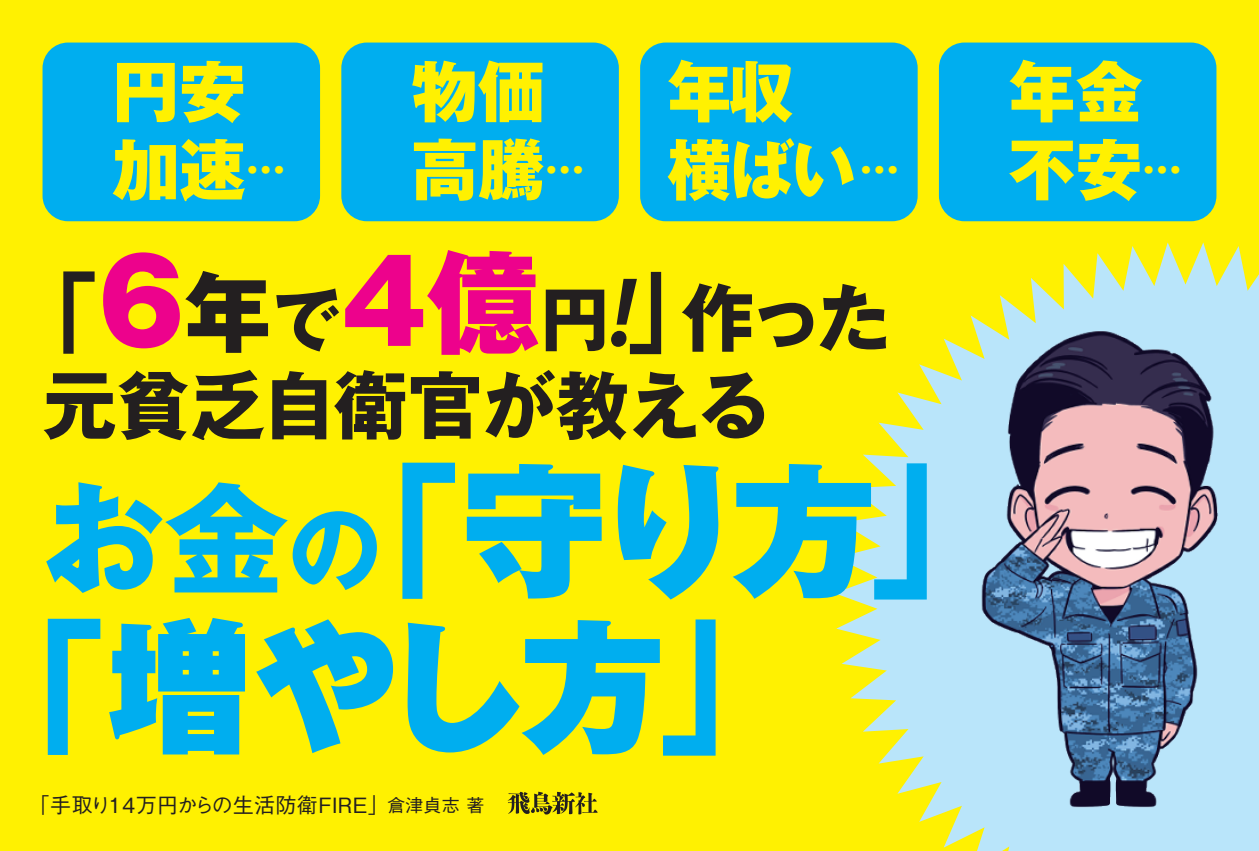
<style>
.page{position:relative;width:1259px;height:851px;background:#fff}
.page>*{position:absolute;margin:0;border:0;box-sizing:border-box;transform-origin:0 0}
.t1{font:900 144px/156px "Gothic MB101 Pr 6 N";letter-spacing:-.065em;color:#00aeef}
.t2{font:800 113.1px "Gothic MB101 Pr 6 N";color:#ed028c}
.t3{font:700 73.8px "Gothic MB101 Pr 6 N";letter-spacing:-.01em;color:#231f20}
.t4{font:800 66.6px/78px "Gothic MB101 Pr 6 N";color:#fff101}
.t5{font:800 66.6px/78px "Gothic MB101 Pr 6 N";color:#fff101;scale:.96 1}
.t6{font:500 21px "Gothic BBB Pro";letter-spacing:.02em;color:#231f20}
.s1{font-weight:700;font-size:87px;color:#231f20}
.s2{font-size:87px;color:#231f20}
.s3{font-weight:700;font-size:69.6px;color:#231f20}
.s4{font-family:"Koz Go Pr 6 N";font-weight:700;font-size:87px;color:#231f20}
.s5{font-weight:700;font-size:73.8px;color:#231f20}
.s6{font-weight:700;font-size:122.4px}
.s7{font-weight:700;font-size:93.6px}
.s8{font-size:18px}
</style>
<div class="page">
<div style="left:0;top:0;width:1259px;height:850px;background:#fff101"></div>
<svg style="left:834px;top:242px;width:425px;height:608px;fill:#b9e5fa"></svg>
<img style="left:970px;top:247px;width:268px;height:590px">
<svg style="left:507px;top:791px;width:90px;height:23px"></svg>
<div style="left:43px;top:43px;width:277px;height:178px;background:#00aeef;border-radius:26px"></div>
<div style="left:341px;top:43px;width:278px;height:178px;background:#00aeef;border-radius:26px"></div>
<div style="left:640px;top:43px;width:277px;height:178px;background:#00aeef;border-radius:26px"></div>
<div style="left:939px;top:43px;width:277px;height:178px;background:#00aeef;border-radius:26px"></div>
<h3 class="t4" style="left:112px;top:50px;width:175px">円安加速<sup>…</sup></h3>
<h3 class="t4" style="left:411px;top:50px;width:175px">物価高騰<sup>…</sup></h3>
<h3 class="t5" style="left:667px;top:50px;width:243px">年収<br>横ばい<sup>…</sup></h3>
<h3 class="t4" style="left:1009px;top:50px;width:175px">年金不安<sup>…</sup></h3>
<h2 class="t2" style="left:11px;top:208px;width:881px"><span class="s1">「</span>６<span class="s2">年</span><span class="s3">で</span>４億<span class="s3">円</span><span class="s4">!</span><span class="s1">」</span><span class="s5">作った</span></h2>
<h3 class="t3" style="left:43px;top:344px;width:730px">元貧乏自衛官が教える</h3>
<h1 class="t1" style="left:-36px;top:448px;width:1049px;text-indent:79px"><span class="s6">お金</span><span class="s7">の</span>「守り方」「増やし方」</h1>
<p class="t6" style="left:28px;top:788px;width:457px">「手取り14万円からの生活防衛FIRE」<span class="s8">倉津貞志 著</span></p>
</div>
